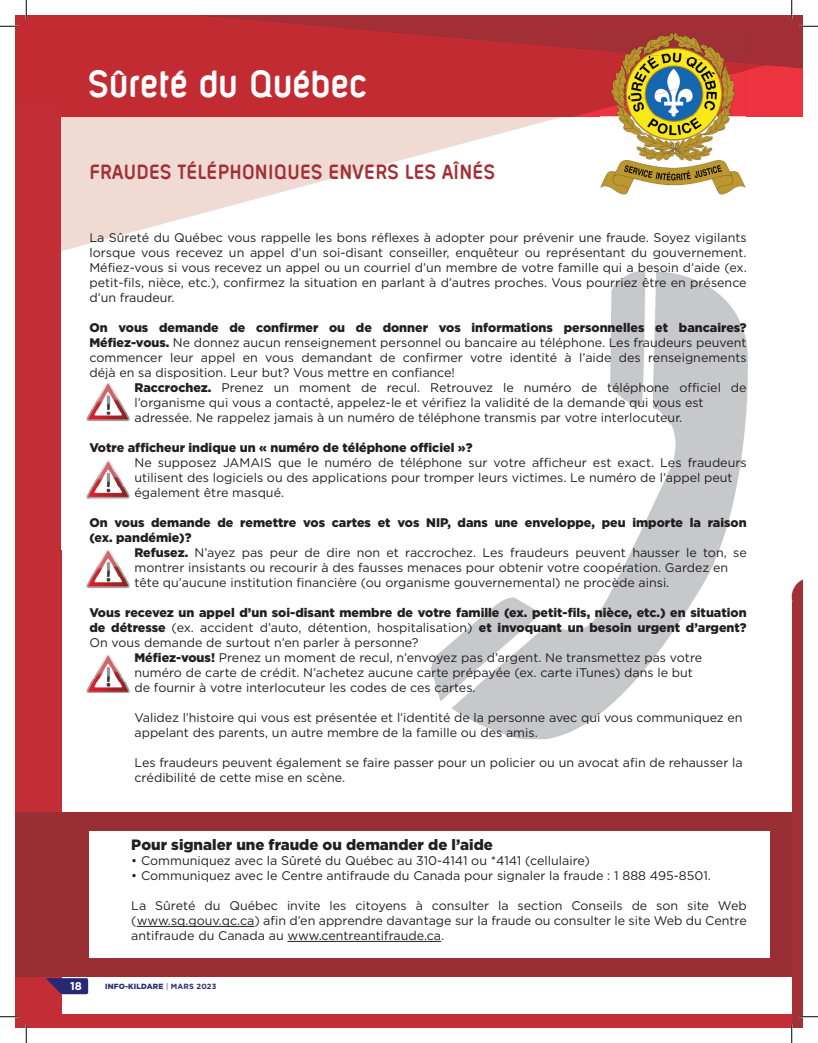
<style>
.page{position:relative;width:818px;height:1043px;background:#fff}
.page>*{position:absolute;margin:0;border:0;box-sizing:border-box;transform-origin:0 0}
.t1{font:700 condensed 41.25px "Layar Bahtera Dd W01";letter-spacing:.005em;color:#fff}
.t2{font:700 condensed 22.5px "Layar Bahtera Dd W01";letter-spacing:.01em;color:#a22f35}
.t3{font:900 15px "Gotham HTF";color:#231f20}
.t4{font:12.5px/15px "Gotham HTF";color:#231f20}
.t5{font:900 12.5px/15px "Gotham HTF";color:#231f20}
.t6{font:700 11.25px "Gotham HTF";color:#fff}
.t7{font:900 7.5px "Gotham HTF";letter-spacing:.02em;color:#2b2c72}
.s1{font-weight:900}
.s2{font-weight:400}
.s3{font-weight:700}
</style>
<div class="page">
<img style="left:432px;top:271px;width:315px;height:468px">
<img style="left:432px;top:397px;width:287px;height:12px">
<img style="left:432px;top:412px;width:250px;height:12px">
<img style="left:432px;top:457px;width:314px;height:12px">
<img style="left:432px;top:472px;width:304px;height:12px">
<img style="left:432px;top:562px;width:300px;height:12px">
<img style="left:432px;top:577px;width:237px;height:12px">
<img style="left:431px;top:667px;width:288px;height:12px">
<img style="left:432px;top:682px;width:43px;height:10px">
<div style="left:15px;top:1014px;width:778px;height:14px;background:#c32e36"></div>
<div style="left:15px;top:550px;width:46px;height:478px;background:#c32e36"></div>
<svg style="left:46px;top:978px;width:42px;height:16px"></svg>
<svg style="left:61px;top:116px;width:503px;height:135px;fill:#f1e0da"></svg>
<div style="left:15px;top:15px;width:106px;height:101px;background:#c32b33"></div>
<svg style="left:121px;top:15px;width:669px;height:101px;fill:#c32b33"></svg>
<img style="left:600px;top:110px;width:145px;height:84px">
<img style="left:600px;top:63px;width:145px;height:47px">
<img style="left:600px;top:32px;width:145px;height:31px">
<div style="left:15px;top:106px;width:46px;height:487px;background:#c32e36"></div>
<div style="left:15px;top:812px;width:787px;height:164px;background:#9a2e35"></div>
<div style="left:89px;top:831px;width:681px;height:126px;background:#fff"></div>
<hr style="left:137px;top:926px;width:117px;height:1px;background:#231f20">
<hr style="left:287px;top:941px;width:154px;height:1px;background:#231f20">
<img style="left:86px;top:383px;width:40px;height:39px">
<img style="left:89px;top:397px;width:37px;height:12px">
<img style="left:89px;top:412px;width:41px;height:10px">
<img style="left:86px;top:469px;width:39px;height:30px">
<img style="left:102px;top:460px;width:13px;height:9px">
<img style="left:89px;top:472px;width:36px;height:12px">
<img style="left:89px;top:487px;width:41px;height:12px">
<img style="left:86px;top:549px;width:39px;height:39px">
<img style="left:89px;top:562px;width:36px;height:12px">
<img style="left:89px;top:577px;width:41px;height:11px">
<img style="left:86px;top:654px;width:44px;height:39px">
<img style="left:89px;top:667px;width:41px;height:12px">
<img style="left:89px;top:682px;width:41px;height:10px">
<div style="left:791px;top:725px;width:11px;height:303px;background:#a23037"></div>
<svg style="left:791px;top:580px;width:11px;height:22px"></svg>
<div style="left:791px;top:602px;width:11px;height:126px;background:#a23037"></div>
<svg style="left:0;top:25px;width:19px;height:2px"></svg>
<svg style="left:0;top:1016px;width:19px;height:1px"></svg>
<svg style="left:799px;top:1015px;width:19px;height:2px"></svg>
<svg style="left:25px;top:0;width:2px;height:19px"></svg>
<svg style="left:25px;top:1024px;width:2px;height:18px"></svg>
<svg style="left:790px;top:0;width:28px;height:116px"></svg>
<svg style="left:791px;top:1024px;width:1px;height:18px"></svg>
<h1 class="t1" style="left:88px;top:64px;width:280px">Sûreté du Québec</h1>
<h2 class="t2" style="left:89px;top:160px;width:407px">FRAUDES TÉLÉPHONIQUES ENVERS LES AÎNÉS</h2>
<p class="t4" style="left:89px;top:229px;width:658px;text-align:justify">La Sûreté du Québec vous rappelle les bons réflexes à adopter pour prévenir une fraude. Soyez vigilants lorsque vous recevez un appel d’un soi-disant conseiller, enquêteur ou représentant du gouvernement.<br>Méfiez-vous si vous recevez un appel ou un courriel d’un membre de votre famille qui a besoin d’aide (ex. petit-fils, nièce, etc.), confirmez la situation en parlant à d’autres proches. Vous pourriez être en présence d’un fraudeur.</p>
<p class="t4" style="left:89px;top:319px;width:658px;text-align:justify"><span class="s1">On vous demande de confirmer ou de donner vos informations personnelles et bancaires?<br>Méfiez-vous.</span> Ne donnez aucun renseignement personnel ou bancaire au téléphone. Les fraudeurs peuvent commencer leur appel en vous demandant de confirmer votre identité à l’aide des renseignements déjà en sa disposition. Leur but? Vous mettre en confiance!</p>
<p class="t4" style="left:134px;top:379px;width:613px"><span class="s1">Raccrochez.</span> Prenez un moment de recul. Retrouvez le numéro de téléphone officiel de l’organisme qui vous a contacté, appelez-le et vérifiez la validité de la demande qui vous est adressée. Ne rappelez jamais à un numéro de téléphone transmis par votre interlocuteur.</p>
<p class="t5" style="left:89px;top:439px;width:384px">Votre afficheur indique un « numéro de téléphone officiel »?</p>
<p class="t4" style="left:134px;top:454px;width:613px">Ne supposez JAMAIS que le numéro de téléphone sur votre afficheur est exact. Les fraudeurs utilisent des logiciels ou des applications pour tromper leurs victimes. Le numéro de l’appel peut également être masqué.</p>
<p class="t5" style="left:89px;top:514px;width:658px">On vous demande de remettre vos cartes et vos NIP, dans une enveloppe, peu importe la raison (ex. pandémie)?</p>
<p class="t4" style="left:134px;top:544px;width:613px"><span class="s1">Refusez.</span> N’ayez pas peur de dire non et raccrochez. Les fraudeurs peuvent hausser le ton, se montrer insistants ou recourir à des fausses menaces pour obtenir votre coopération. Gardez en tête qu’aucune institution financière (ou organisme gouvernemental) ne procède ainsi.</p>
<p class="t5" style="left:89px;top:604px;width:658px">Vous recevez un appel d’un soi-disant membre de votre famille (ex. petit-fils, nièce, etc.) en situation</p>
<p class="t4" style="left:89px;top:619px;width:658px"><span class="s1">de détresse</span> (ex. accident d’auto, détention, hospitalisation) <span class="s1">et invoquant un besoin urgent d’argent?</span></p>
<p class="t4" style="left:89px;top:634px;width:330px">On vous demande de surtout n’en parler à personne?</p>
<p class="t4" style="left:134px;top:649px;width:569px"><span class="s1">Méfiez-vous!</span> Prenez un moment de recul, n’envoyez pas d’argent. Ne transmettez pas votre</p>
<p class="t4" style="left:134px;top:664px;width:560px">numéro de carte de crédit. N’achetez aucune carte prépayée (ex. carte iTunes) dans le but</p>
<p class="t4" style="left:134px;top:679px;width:342px">de fournir à votre interlocuteur les codes de ces cartes.</p>
<p class="t4" style="left:134px;top:709px;width:609px">Validez l’histoire qui vous est présentée et l’identité de la personne avec qui vous communiquez en appelant des parents, un autre membre de la famille ou des amis.</p>
<p class="t4" style="left:134px;top:754px;width:609px">Les fraudeurs peuvent également se faire passer pour un policier ou un avocat afin de rehausser la crédibilité de cette mise en scène.</p>
<p class="t3" style="left:131px;top:835px;width:363px">Pour signaler une fraude ou demander de l’aide</p>
<p class="t4" style="left:131px;top:852px;width:460px">• Communiquez avec la Sûreté du Québec au 310-4141 ou *4141 (cellulaire)</p>
<p class="t4" style="left:131px;top:867px;width:581px">• Communiquez avec le Centre antifraude du Canada pour signaler la fraude : 1 888 495-8501.</p>
<p class="t4" style="left:131px;top:897px;width:617px;text-align:justify">La Sûreté du Québec invite les citoyens à consulter la section Conseils de son site Web (www.sq.gouv.qc.ca) afin d’en apprendre davantage sur la fraude ou consulter le site Web du Centre antifraude du Canada au www.centreantifraude.ca.</p>
<p class="t6" style="left:70px;top:979px;width:13px">18</p>
<p class="t7" style="left:105px;top:982px;width:113px">INFO-KILDARE <span class="s2">|</span> <span class="s3">MARS 2023</span></p>
</div>
